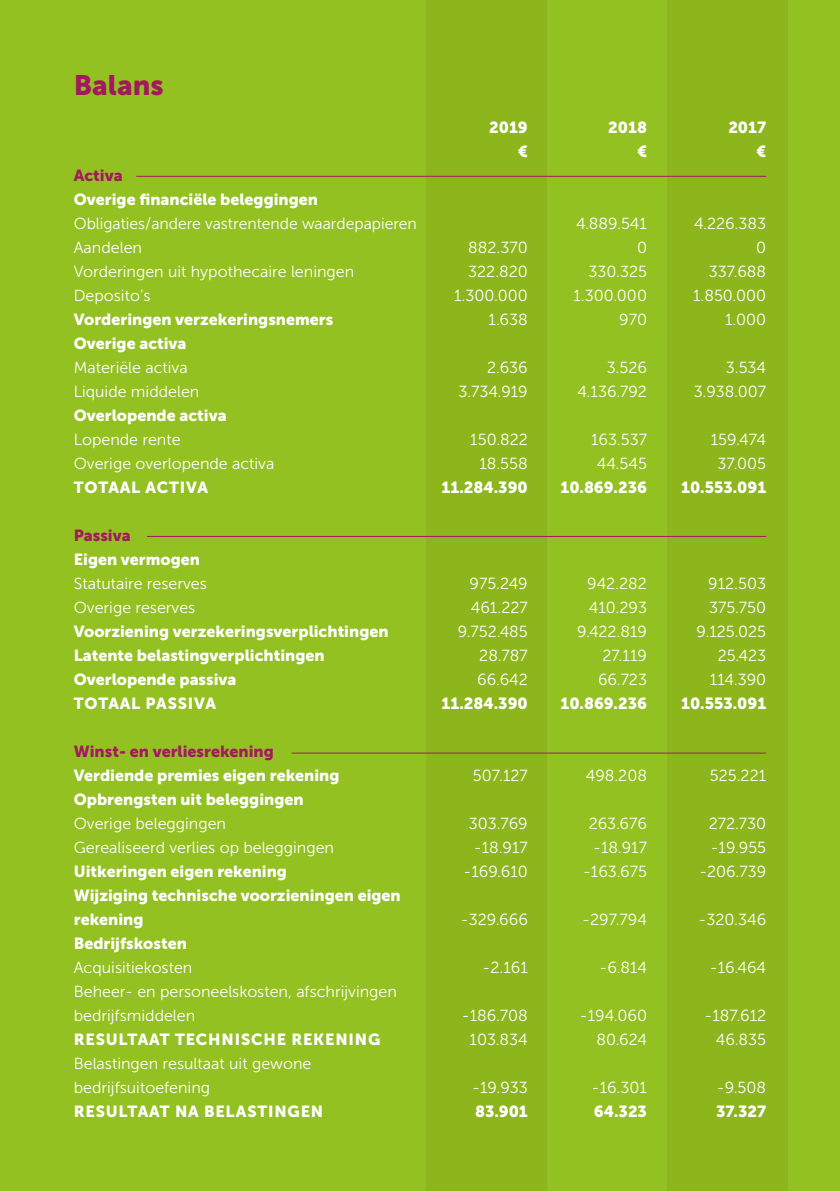
<style>
.page{position:relative;width:840px;height:1191px;background:#fff}
.page>*{position:absolute;margin:0;border:0;box-sizing:border-box;transform-origin:0 0}
.t1{font:28px "Museo Sans 900";color:#a31a5c}
.t2{font:16px/24px "Museo Sans 300";color:#fff}
.t3{font:16px/24px "Museo Sans 900";color:#fff}
.t4{font:16px "Museo Sans 900";letter-spacing:.05em;color:#fff}
.t5{font:16px "Museo Sans 900";color:#a31a5c}
</style>
<div class="page">
<div style="left:0;top:0;width:839px;height:1191px;background:#94c122"></div>
<div style="left:426px;top:0;width:121px;height:1191px;background:#8db61d"></div>
<div style="left:667px;top:0;width:120px;height:1191px;background:#8db61d"></div>
<hr style="left:136px;top:176px;width:629px;height:1px;background:#a31a5c">
<hr style="left:147px;top:536px;width:618px;height:1px;background:#a31a5c">
<hr style="left:291px;top:752px;width:474px;height:1px;background:#a31a5c">
<h1 class="t1" style="left:74px;top:69px;width:91px">Balans</h1>
<p class="t3" style="left:489px;top:115px;width:40px">2019</p>
<p class="t3" style="left:608px;top:115px;width:40px">2018</p>
<p class="t3" style="left:728px;top:115px;width:39px">2017</p>
<p class="t3" style="left:518px;top:139px;width:11px">€</p>
<p class="t3" style="left:637px;top:139px;width:11px">€</p>
<p class="t3" style="left:756px;top:139px;width:11px">€</p>
<p class="t5" style="left:74px;top:166px;width:50px">Activa</p>
<p class="t3" style="left:74px;top:187px;width:246px">Overige financiële beleggingen</p>
<p class="t2" style="left:74px;top:211px;width:344px">Obligaties/andere vastrentende waardepapieren</p>
<p class="t2" style="left:575px;top:211px;width:72px">4.889.541</p>
<p class="t2" style="left:693px;top:211px;width:74px">4.226.383</p>
<p class="t2" style="left:74px;top:235px;width:70px">Aandelen</p>
<p class="t2" style="left:468px;top:235px;width:61px">882.370</p>
<p class="t2" style="left:636px;top:235px;width:11px">0</p>
<p class="t2" style="left:755px;top:235px;width:11px">0</p>
<p class="t2" style="left:74px;top:259px;width:282px">Vorderingen uit hypothecaire leningen</p>
<p class="t2" style="left:468px;top:259px;width:61px">322.820</p>
<p class="t2" style="left:588px;top:259px;width:60px">330.325</p>
<p class="t2" style="left:708px;top:259px;width:59px">337.688</p>
<p class="t2" style="left:74px;top:283px;width:78px">Deposito’s</p>
<p class="t2" style="left:454px;top:283px;width:75px">1.300.000</p>
<p class="t2" style="left:573px;top:283px;width:75px">1.300.000</p>
<p class="t2" style="left:692px;top:283px;width:74px">1.850.000</p>
<p class="t3" style="left:74px;top:307px;width:261px">Vorderingen verzekeringsnemers</p>
<p class="t2" style="left:488px;top:307px;width:41px">1.638</p>
<p class="t2" style="left:618px;top:307px;width:29px">970</p>
<p class="t2" style="left:724px;top:307px;width:43px">1.000</p>
<p class="t3" style="left:74px;top:331px;width:114px">Overige activa</p>
<p class="t2" style="left:74px;top:355px;width:115px">Materiële activa</p>
<p class="t2" style="left:487px;top:355px;width:42px">2.636</p>
<p class="t2" style="left:606px;top:355px;width:42px">3.526</p>
<p class="t2" style="left:725px;top:355px;width:42px">3.534</p>
<p class="t2" style="left:74px;top:379px;width:127px">Liquide middelen</p>
<p class="t2" style="left:458px;top:379px;width:71px">3.734.919</p>
<p class="t2" style="left:577px;top:379px;width:71px">4.136.792</p>
<p class="t2" style="left:693px;top:379px;width:74px">3.938.007</p>
<p class="t3" style="left:74px;top:403px;width:154px">Overlopende activa</p>
<p class="t2" style="left:74px;top:427px;width:108px">Lopende rente</p>
<p class="t2" style="left:470px;top:427px;width:59px">150.822</p>
<p class="t2" style="left:590px;top:427px;width:57px">163.537</p>
<p class="t2" style="left:710px;top:427px;width:57px">159.474</p>
<p class="t2" style="left:74px;top:451px;width:202px">Overige overlopende activa</p>
<p class="t2" style="left:479px;top:451px;width:50px">18.558</p>
<p class="t2" style="left:596px;top:451px;width:52px">44.545</p>
<p class="t2" style="left:717px;top:451px;width:50px">37.005</p>
<p class="t4" style="left:74px;top:478px;width:136px">TOTAAL ACTIVA</p>
<p class="t3" style="left:441px;top:475px;width:88px">11.284.390</p>
<p class="t3" style="left:560px;top:475px;width:88px">10.869.236</p>
<p class="t3" style="left:680px;top:475px;width:86px">10.553.091</p>
<p class="t5" style="left:74px;top:526px;width:58px">Passiva</p>
<p class="t3" style="left:74px;top:547px;width:128px">Eigen vermogen</p>
<p class="t2" style="left:74px;top:571px;width:134px">Statutaire reserves</p>
<p class="t2" style="left:469px;top:571px;width:60px">975.249</p>
<p class="t2" style="left:587px;top:571px;width:61px">942.282</p>
<p class="t2" style="left:707px;top:571px;width:59px">912.503</p>
<p class="t2" style="left:74px;top:595px;width:123px">Overige reserves</p>
<p class="t2" style="left:470px;top:595px;width:58px">461.227</p>
<p class="t2" style="left:588px;top:595px;width:60px">410.293</p>
<p class="t2" style="left:708px;top:595px;width:59px">375.750</p>
<p class="t3" style="left:74px;top:619px;width:316px">Voorziening verzekeringsverplichtingen</p>
<p class="t2" style="left:457px;top:619px;width:72px">9.752.485</p>
<p class="t2" style="left:576px;top:619px;width:71px">9.422.819</p>
<p class="t2" style="left:696px;top:619px;width:71px">9.125.025</p>
<p class="t3" style="left:74px;top:643px;width:252px">Latente belastingverplichtingen</p>
<p class="t2" style="left:479px;top:643px;width:50px">28.787</p>
<p class="t2" style="left:602px;top:643px;width:46px">27.119</p>
<p class="t2" style="left:717px;top:643px;width:50px">25.423</p>
<p class="t3" style="left:74px;top:667px;width:164px">Overlopende passiva</p>
<p class="t2" style="left:477px;top:667px;width:52px">66.642</p>
<p class="t2" style="left:597px;top:667px;width:50px">66.723</p>
<p class="t2" style="left:709px;top:667px;width:58px">114.390</p>
<p class="t4" style="left:74px;top:694px;width:144px">TOTAAL PASSIVA</p>
<p class="t3" style="left:441px;top:691px;width:88px">11.284.390</p>
<p class="t3" style="left:560px;top:691px;width:88px">10.869.236</p>
<p class="t3" style="left:680px;top:691px;width:86px">10.553.091</p>
<p class="t5" style="left:74px;top:742px;width:201px">Winst- en verliesrekening</p>
<p class="t3" style="left:74px;top:763px;width:267px">Verdiende premies eigen rekening</p>
<p class="t2" style="left:472px;top:763px;width:56px">507.127</p>
<p class="t2" style="left:585px;top:763px;width:63px">498.208</p>
<p class="t2" style="left:709px;top:763px;width:58px">525.221</p>
<p class="t3" style="left:74px;top:787px;width:231px">Opbrengsten uit beleggingen</p>
<p class="t2" style="left:74px;top:811px;width:154px">Overige beleggingen</p>
<p class="t2" style="left:468px;top:811px;width:60px">303.769</p>
<p class="t2" style="left:588px;top:811px;width:60px">263.676</p>
<p class="t2" style="left:708px;top:811px;width:59px">272.730</p>
<p class="t2" style="left:74px;top:835px;width:261px">Gerealiseerd verlies op beleggingen</p>
<p class="t2" style="left:473px;top:835px;width:55px">-18.917</p>
<p class="t2" style="left:592px;top:835px;width:55px">-18.917</p>
<p class="t2" style="left:710px;top:835px;width:57px">-19.955</p>
<p class="t3" style="left:74px;top:859px;width:214px">Uitkeringen eigen rekening</p>
<p class="t2" style="left:463px;top:859px;width:66px">-169.610</p>
<p class="t2" style="left:582px;top:859px;width:65px">-163.675</p>
<p class="t2" style="left:699px;top:859px;width:68px">-206.739</p>
<p class="t3" style="left:74px;top:883px;width:328px">Wijziging technische voorzieningen eigen rekening</p>
<p class="t2" style="left:460px;top:907px;width:68px">-329.666</p>
<p class="t2" style="left:582px;top:907px;width:66px">-297.794</p>
<p class="t2" style="left:698px;top:907px;width:69px">-320.346</p>
<p class="t3" style="left:74px;top:931px;width:114px">Bedrijfskosten</p>
<p class="t2" style="left:74px;top:955px;width:120px">Acquisitiekosten</p>
<p class="t2" style="left:482px;top:955px;width:47px">-2.161</p>
<p class="t2" style="left:599px;top:955px;width:49px">-6.814</p>
<p class="t2" style="left:709px;top:955px;width:58px">-16.464</p>
<p class="t2" style="left:74px;top:979px;width:324px">Beheer- en personeelskosten, afschrijvingen bedrijfsmiddelen</p>
<p class="t2" style="left:461px;top:1003px;width:67px">-186.708</p>
<p class="t2" style="left:579px;top:1003px;width:69px">-194.060</p>
<p class="t2" style="left:704px;top:1003px;width:63px">-187.612</p>
<p class="t4" style="left:74px;top:1030px;width:308px">RESULTAAT TECHNISCHE REKENING</p>
<p class="t2" style="left:469px;top:1027px;width:60px">103.834</p>
<p class="t2" style="left:596px;top:1027px;width:52px">80.624</p>
<p class="t2" style="left:715px;top:1027px;width:52px">46.835</p>
<p class="t2" style="left:74px;top:1051px;width:239px">Belastingen resultaat uit gewone bedrijfsuitoefening</p>
<p class="t2" style="left:472px;top:1075px;width:57px">-19.933</p>
<p class="t2" style="left:591px;top:1075px;width:57px">-16.301</p>
<p class="t2" style="left:716px;top:1075px;width:51px">-9.508</p>
<p class="t4" style="left:74px;top:1102px;width:251px">RESULTAAT NA BELASTINGEN</p>
<p class="t3" style="left:475px;top:1099px;width:54px">83.901</p>
<p class="t3" style="left:593px;top:1099px;width:55px">64.323</p>
<p class="t3" style="left:715px;top:1099px;width:52px">37.327</p>
</div>
